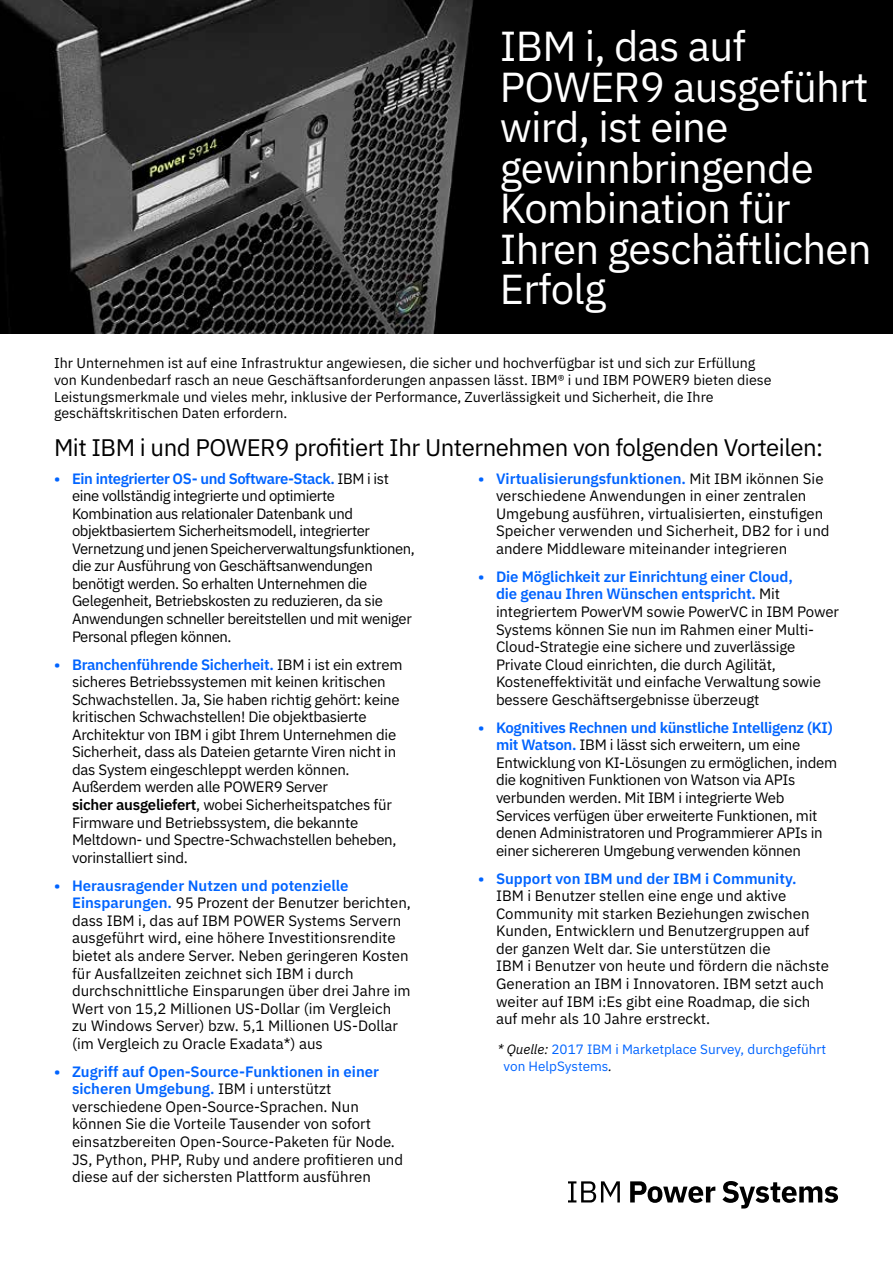
<style>
.page{position:relative;width:893px;height:1263px;background:#fff}
.page>*{position:absolute;margin:0;border:0;box-sizing:border-box;transform-origin:0 0}
.t1{font:42px/40.5px "IBM Plex Sans";letter-spacing:-.02em;color:#fff}
.t2{font:24px "IBM Plex Sans";letter-spacing:-.02em;color:#000}
.t3{font:15px/17.5px "IBM Plex Sans";letter-spacing:-.01em;color:#000}
.t4{font:600 15px "IBM Plex Sans";color:#0064ff}
.t5{font:14.25px/16.8px "IBM Plex Sans";color:#000}
.t6{font:13.5px/16.8px "IBM Plex Sans";color:#0064ff}
.s1{font-weight:600;color:#0064ff}
.s2{font-weight:600}
.s3{font-style:italic;color:#000}
</style>
<div class="page">
<div style="left:446px;top:0;width:447px;height:334px;background:#000"></div>
<svg style="left:722px;top:1181px;width:116px;height:27px"></svg>
<svg style="left:630px;top:1181px;width:85px;height:22px"></svg>
<svg style="left:568px;top:1181px;width:52px;height:21px"></svg>
<img style="left:0;top:0;width:473px;height:334px">
<h1 class="t1" style="left:500px;top:23px;width:373px">IBM i, das auf<br>POWER9 ausgeführt wird, ist eine gewinnbringende<br>Kombination für<br>Ihren geschäftlichen<br>Erfolg</h1>
<p class="t5" style="left:54px;top:353px;width:719px">Ihr Unternehmen ist auf eine Infrastruktur angewiesen, die sicher und hochverfügbar ist und sich zur Erfüllung von Kundenbedarf rasch an neue Geschäftsanforderungen anpassen lässt. IBM® i und IBM POWER9 bieten diese Leistungsmerkmale und vieles mehr, inklusive der Performance, Zuverlässigkeit und Sicherheit, die Ihre geschäftskritischen Daten erfordern.</p>
<h2 class="t2" style="left:54px;top:429px;width:771px">Mit IBM i und POWER9 profitiert Ihr Unternehmen von folgenden Vorteilen:</h2>
<p class="t3" style="left:72px;top:468px;width:344px;text-indent:-18px"><span class="s1">• Ein integrierter OS- und Software-Stack.</span> IBM i ist eine vollständig integrierte und optimierte Kombination aus relationaler Datenbank und objektbasiertem Sicherheitsmodell, integrierter Vernetzung und jenen Speicherverwaltungsfunktionen, die zur Ausführung von Geschäftsanwendungen benötigt werden. So erhalten Unternehmen die Gelegenheit, Betriebskosten zu reduzieren, da sie Anwendungen schneller bereitstellen und mit weniger Personal pflegen können.</p>
<p class="t3" style="left:72px;top:654px;width:332px;text-indent:-18px"><span class="s1">• Branchenführende Sicherheit.</span> IBM i ist ein extrem sicheres Betriebssystemen mit keinen kritischen Schwachstellen. Ja, Sie haben richtig gehört: keine kritischen Schwachstellen! Die objektbasierte Architektur von IBM i gibt Ihrem Unternehmen die Sicherheit, dass als Dateien getarnte Viren nicht in das System eingeschleppt werden können.<br>Außerdem werden alle POWER9 Server<br><span class="s2">sicher ausgeliefert</span>, wobei Sicherheitspatches für Firmware und Betriebssystem, die bekannte Meltdown- und Spectre-Schwachstellen beheben, vorinstalliert sind.</p>
<p class="t3" style="left:72px;top:875px;width:340px;text-indent:-18px"><span class="s1">• Herausragender Nutzen und potenzielle Einsparungen.</span> 95 Prozent der Benutzer berichten, dass IBM i, das auf IBM POWER Systems Servern ausgeführt wird, eine höhere Investitionsrendite bietet als andere Server. Neben geringeren Kosten für Ausfallzeiten zeichnet sich IBM i durch durchschnittliche Einsparungen über drei Jahre im Wert von 15,2 Millionen US-Dollar (im Vergleich<br>zu Windows Server) bzw. 5,1 Millionen US-Dollar (im Vergleich zu Oracle Exadata*) aus</p>
<p class="t3" style="left:72px;top:1061px;width:333px;text-indent:-18px"><span class="s1">• Zugriff auf Open-Source-Funktionen in einer sicheren Umgebung.</span> IBM i unterstützt verschiedene Open-Source-Sprachen. Nun können Sie die Vorteile Tausender von sofort einsatzbereiten Open-Source-Paketen für Node.<br>JS, Python, PHP, Ruby und andere profitieren und diese auf der sichersten Plattform ausführen</p>
<p class="t3" style="left:496px;top:468px;width:335px;text-indent:-18px"><span class="s1">• Virtualisierungsfunktionen.</span> Mit IBM ikönnen Sie verschiedene Anwendungen in einer zentralen Umgebung ausführen, virtualisierten, einstufigen Speicher verwenden und Sicherheit, DB2 for i und andere Middleware miteinander integrieren</p>
<p class="t3" style="left:496px;top:566px;width:344px;text-indent:-18px"><span class="s1">• Die Möglichkeit zur Einrichtung einer Cloud,<br>die genau Ihren Wünschen entspricht.</span> Mit integriertem PowerVM sowie PowerVC in IBM Power Systems können Sie nun im Rahmen einer Multi-Cloud-Strategie eine sichere und zuverlässige Private Cloud einrichten, die durch Agilität, Kosteneffektivität und einfache Verwaltung sowie bessere Geschäftsergebnisse überzeugt</p>
<p class="t3" style="left:496px;top:717px;width:343px;text-indent:-18px"><span class="s1">• Kognitives Rechnen und künstliche Intelligenz (KI) mit Watson.</span> IBM i lässt sich erweitern, um eine Entwicklung von KI-Lösungen zu ermöglichen, indem die kognitiven Funktionen von Watson via APIs verbunden werden. Mit IBM i integrierte Web Services verfügen über erweiterte Funktionen, mit denen Administratoren und Programmierer APIs in einer sichereren Umgebung verwenden können</p>
<p class="t4" style="left:478px;top:866px;width:320px">• Support von IBM und der IBM i Community.</p>
<p class="t3" style="left:496px;top:886px;width:335px">IBM i Benutzer stellen eine enge und aktive Community mit starken Beziehungen zwischen Kunden, Entwicklern und Benutzergruppen auf der ganzen Welt dar. Sie unterstützen die<br>IBM i Benutzer von heute und fördern die nächste Generation an IBM i Innovatoren. IBM setzt auch weiter auf IBM i:Es gibt eine Roadmap, die sich auf mehr als 10 Jahre erstreckt.</p>
<p class="t6" style="left:504px;top:1040px;width:324px;text-indent:-6px"><span class="s3">* Quelle:</span> 2017 IBM i Marketplace Survey, durchgeführt von HelpSystems<span class="s3">.</span></p>
</div>
